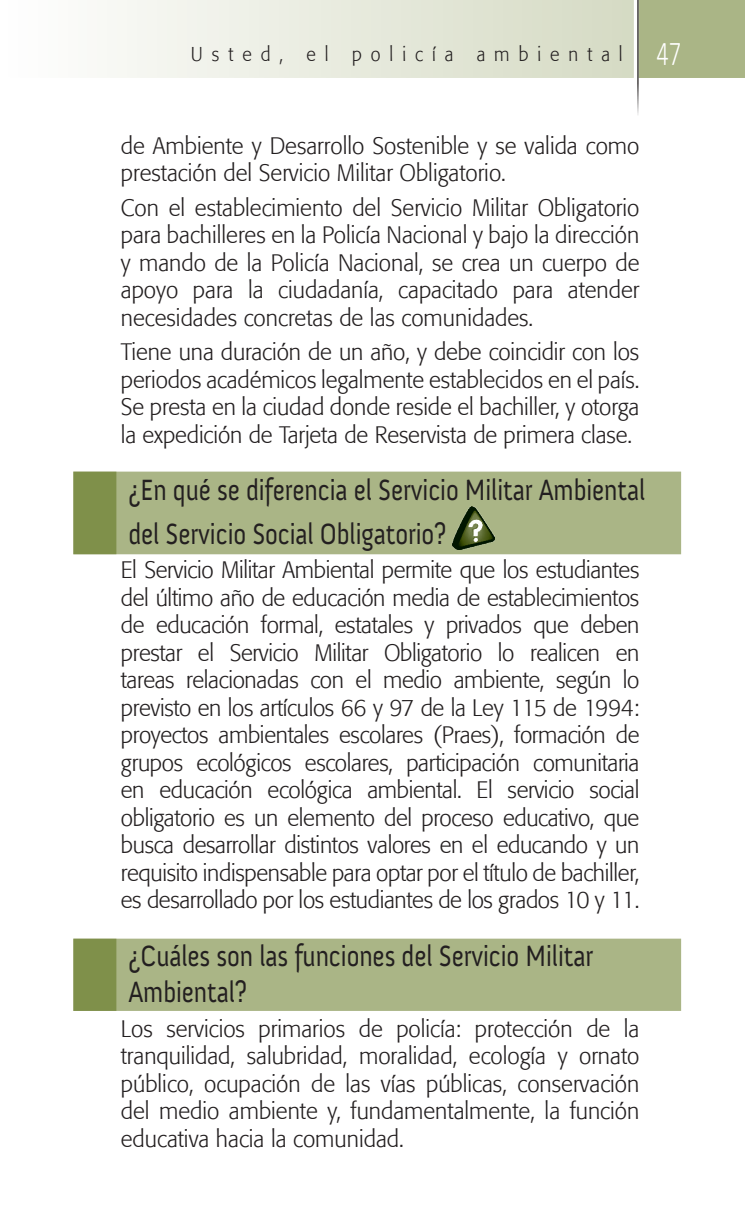
<style>
.page{position:relative;width:745px;height:1205px;background:#fff}
.page>*{position:absolute;margin:0;border:0;box-sizing:border-box;transform-origin:0 0}
.t1{font:30px/43.2px "Anivers";letter-spacing:-.005em;color:#231f20;scale:.85 1}
.t2{font:300 23.75px/27.5px "Formata";color:#231f20;text-align:justify;scale:.95 1}
.t3{font:300 20px "Formata";letter-spacing:.5em;color:#231f20;scale:.9 1}
.s1{font-family:"Calibri";font-size:35px;color:#fff}
</style>
<div class="page">
<svg style="left:107px;top:0;width:526px;height:78px;background:#e6e9dc"></svg>
<div style="left:638px;top:0;width:106px;height:78px;background:#aab586"></div>
<hr style="left:637px;top:0;width:1px;height:116px;background:#231f20">
<div style="left:73px;top:938px;width:607px;height:73px;background:#aab586"></div>
<div style="left:73px;top:938px;width:43px;height:73px;background:#7f904a"></div>
<div style="left:73px;top:471px;width:607px;height:83px;background:#aab586"></div>
<div style="left:73px;top:471px;width:43px;height:83px;background:#7f904a"></div>
<img style="left:452px;top:506px;width:42px;height:44px">
<p class="t3" style="left:191px;top:42px;width:546px">Usted, el policía ambiental <span class="s1">47</span></p>
<p class="t2" style="left:121px;top:132px;width:547px">de Ambiente y Desarrollo Sostenible y se valida como prestación del Servicio Militar Obligatorio.</p>
<p class="t2" style="left:121px;top:194px;width:547px">Con el establecimiento del Servicio Militar Obligatorio para bachilleres en la Policía Nacional y bajo la dirección y mando de la Policía Nacional, se crea un cuerpo de apoyo para la ciudadanía, capacitado para atender necesidades concretas de las comunidades.</p>
<p class="t2" style="left:121px;top:338px;width:547px">Tiene una duración de un año, y debe coincidir con los periodos académicos legalmente establecidos en el país.<br>Se presta en la ciudad donde reside el bachiller, y otorga la expedición de Tarjeta de Reservista de primera clase.</p>
<p class="t1" style="left:128px;top:469px;width:609px">¿En qué se diferencia el Servicio Militar Ambiental del Servicio Social Obligatorio?</p>
<p class="t2" style="left:121px;top:556px;width:547px">El Servicio Militar Ambiental permite que los estudiantes del último año de educación media de establecimientos de educación formal, estatales y privados que deben prestar el Servicio Militar Obligatorio lo realicen en tareas relacionadas con el medio ambiente, según lo previsto en los artículos 66 y 97 de la Ley 115 de 1994: proyectos ambientales escolares (Praes), formación de grupos ecológicos escolares, participación comunitaria en educación ecológica ambiental. El servicio social obligatorio es un elemento del proceso educativo, que busca desarrollar distintos valores en el educando y un requisito indispensable para optar por el título de bachiller, es desarrollado por los estudiantes de los grados 10 y 11.</p>
<p class="t1" style="left:128px;top:938px;width:548px;line-height:36px">¿Cuáles son las funciones del Servicio Militar<br>Ambiental?</p>
<p class="t2" style="left:121px;top:1015px;width:547px">Los servicios primarios de policía: protección de la tranquilidad, salubridad, moralidad, ecología y ornato público, ocupación de las vías públicas, conservación del medio ambiente y, fundamentalmente, la función educativa hacia la comunidad.</p>
</div>
